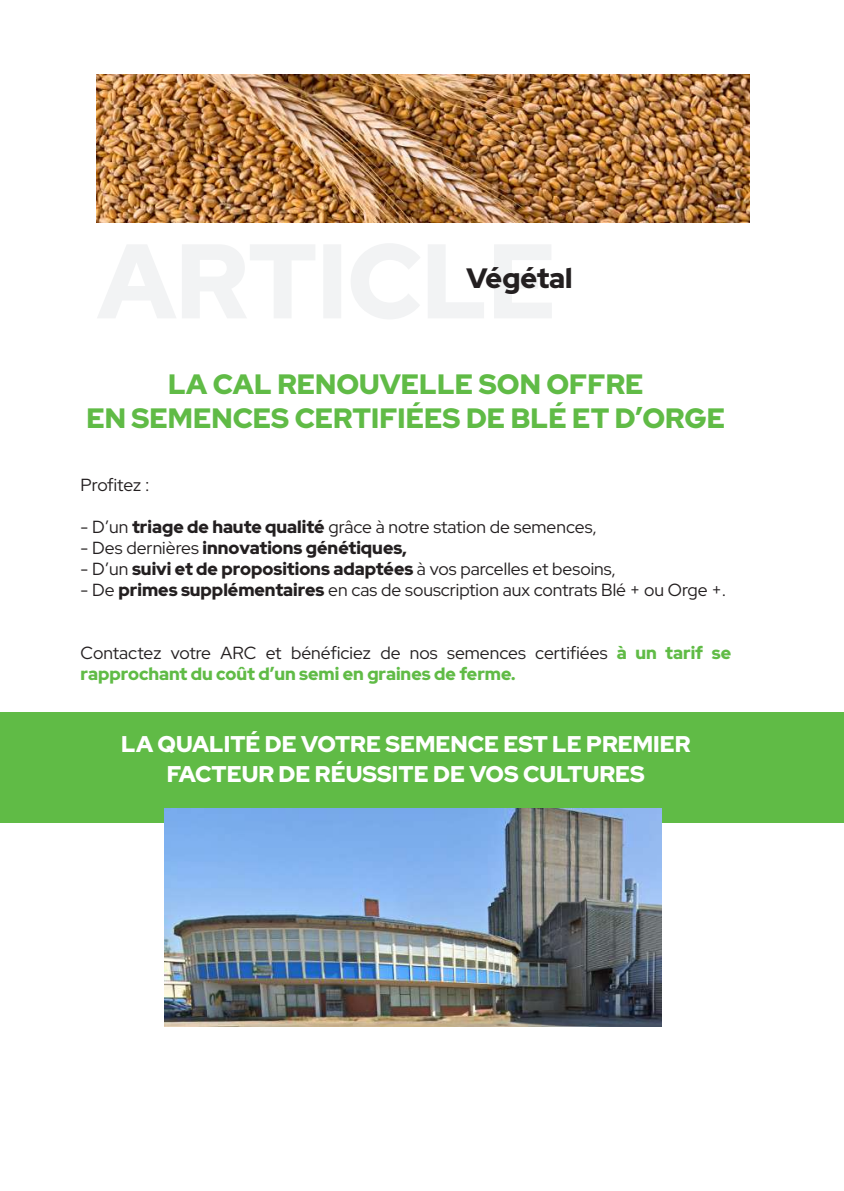
<style>
.page{position:relative;width:844px;height:1191px;background:#fff}
.page>*{position:absolute;margin:0;border:0;box-sizing:border-box;transform-origin:0 0}
.t1{font:900 28px/33.6px "Red Hat Display";color:#60bb46;text-align:center}
.t2{font:900 28px "Red Hat Display";color:#231f20}
.t3{font:900 22.75px/29.8px "Red Hat Display";color:#fff;text-align:center}
.t4{font:17.5px/21px "Red Hat Display";color:#231f20}
.t5{font:900 17.5px "Red Hat Display";color:#231f20}
.s1{font-weight:900}
.s2{font-weight:400}
.s3{font-weight:900;color:#60bb46}
</style>
<div class="page">
<div style="left:0;top:711px;width:843px;height:111px;background:#60bb46"></div>
<img style="left:97px;top:74px;width:651px;height:148px">
<svg style="left:97px;top:243px;width:454px;height:76px"></svg>
<img style="left:165px;top:808px;width:496px;height:218px">
<h1 class="t2" style="left:466px;top:260px;width:107px">Végétal</h1>
<h1 class="t1" style="left:86px;top:367px;width:640px">LA CAL RENOUVELLE SON OFFRE<br>EN SEMENCES CERTIFIÉES DE BLÉ ET D’ORGE</h1>
<p class="t4" style="left:81px;top:474px;width:70px">Profitez :</p>
<p class="t4" style="left:81px;top:516px;width:517px">- D’un <span class="s1">triage de haute qualité</span> grâce à notre station de semences,</p>
<p class="t5" style="left:81px;top:536px;width:327px"><span class="s2">- Des dernières</span> innovations génétiques,</p>
<p class="t5" style="left:81px;top:557px;width:536px"><span class="s2">- D’un</span> suivi et de propositions adaptées <span class="s2">à vos parcelles et besoins,</span></p>
<p class="t4" style="left:81px;top:579px;width:647px">- De <span class="s1">primes supplémentaires</span> en cas de souscription aux contrats Blé + ou Orge +.</p>
<p class="t4" style="left:81px;top:642px;width:651px">Contactez votre ARC et bénéficiez de nos semences certifiées <span class="s3">à un tarif se rapprochant du coût d’un semi en graines de ferme.</span></p>
<h2 class="t3" style="left:121px;top:728px;width:570px">LA QUALITÉ DE VOTRE SEMENCE EST LE PREMIER<br>FACTEUR DE RÉUSSITE DE VOS CULTURES</h2>
</div>
